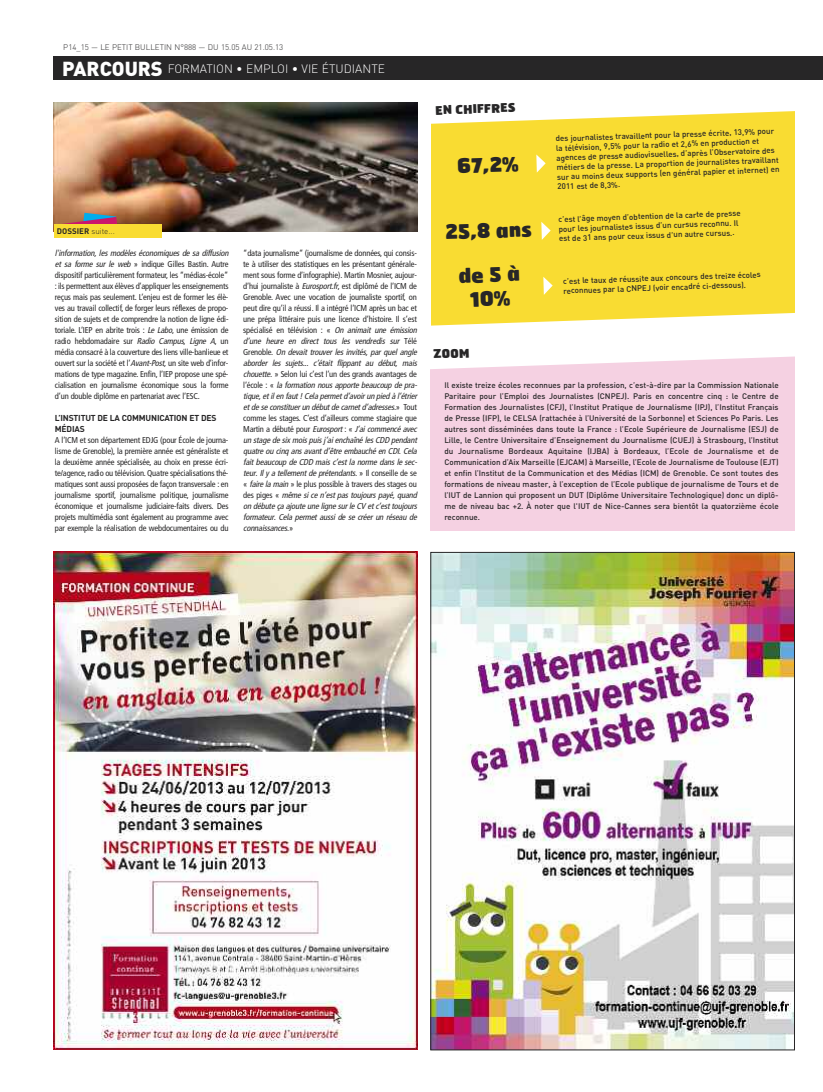
<style>
.page{position:relative;width:823px;height:1092px;background:#fff}
.page>*{position:absolute;margin:0;border:0;box-sizing:border-box;transform-origin:0 0}
.t1{font:900 20px/24px "Hermes";color:#272627;text-align:center}
.t2{font:300 12px "DIN";color:#fff}
.t3{font:900 12px "Hermes";color:#272627}
.t4{font:italic condensed 8.5px/11px "Frutiger";letter-spacing:-.02em;color:#272627}
.t5{font:condensed 8.5px/11px "Frutiger";letter-spacing:-.02em;color:#272627}
.t6{font:700 8.5px/11px "DIN";letter-spacing:-.02em;color:#272627}
.t7{font:500 8px/11px "DIN";color:#272627}
.t8{font:300 8px "DIN";color:#272627}
.s1{font-weight:900;font-size:20px}
.s2{font-weight:700}
.s3{font-style:italic}
.s4{font-style:normal}
</style>
<div class="page">
<img style="left:54px;top:551px;width:363px;height:497px">
<div style="left:430px;top:350px;width:364px;height:180px;background:#f5d1e2"></div>
<div style="left:431px;top:108px;width:363px;height:224px;background:#f9dc32"></div>
<svg style="left:431px;top:108px;width:364px;height:16px"></svg>
<svg style="left:430px;top:313px;width:365px;height:56px"></svg>
<img style="left:54px;top:102px;width:363px;height:129px">
<svg style="left:54px;top:213px;width:64px;height:12px"></svg>
<div style="left:54px;top:225px;width:107px;height:13px;background:#f9dc32"></div>
<svg style="left:536px;top:154px;width:9px;height:18px"></svg>
<svg style="left:541px;top:222px;width:9px;height:18px"></svg>
<svg style="left:543px;top:277px;width:9px;height:18px"></svg>
<img style="left:432px;top:554px;width:360px;height:493px">
<div style="left:54px;top:57px;width:768px;height:23px;background:#272627"></div>
<p class="t8" style="left:63px;top:42px;width:221px">P14_15 — LE PETIT BULLETIN N°888 — DU 15.05 AU 21.05.13</p>
<h2 class="t2" style="left:62px;top:62px;width:324px"><span class="s1">PARCOURS</span> FORMATION • EMPLOI • VIE ÉTUDIANTE</h2>
<p class="t8" style="left:57px;top:226px;width:59px"><span class="s2">DOSSIER</span> suite...</p>
<p class="t5" style="left:55px;top:248px;width:177px"><span class="s3">l'information, les modèles économiques de sa diffusion et sa forme sur le web</span> » indique Gilles Bastin. Autre dispositif particulièrement formateur, les “médias-école” : ils permettent aux élèves d’appliquer les enseignements reçus mais pas seulement. L’enjeu est de former les élè&shy;ves au travail collectif, de forger leurs réflexes de propo&shy;sition de sujets et de comprendre la notion de ligne édi&shy;toriale. L’IEP en abrite trois : <span class="s3">Le Labo</span>, une émission de radio hebdomadaire sur <span class="s3">Radio Campus</span>, <span class="s3">Ligne A</span>, un média consacré à la couverture des liens ville-banlieue et ouvert sur la société et l’<span class="s3">Avant-Post,</span>un site web d’infor&shy;mations de type magazine. Enfin, l’IEP propose une spé&shy;cialisation en journalisme économique sous la forme d’un double diplôme en partenariat avec l’ESC.</p>
<p class="t6" style="left:55px;top:413px;width:163px">L’INSTITUT DE LA COMMUNICATION ET DES<br>MÉDIAS</p>
<p class="t5" style="left:55px;top:435px;width:175px;text-align:justify">A l’ICM et son département EDJG (pour École de journa&shy;lisme de Grenoble), la première année est généraliste et la deuxième année spécialisée, au choix en presse écri&shy;te/agence, radio ou télévision. Quatre spécialisations thé&shy;matiques sont aussi proposées de façon transversale : en journalisme sportif, journalisme politique, journalisme économique et journalisme judiciaire-faits divers. Des projets multimédia sont également au programme avec par exemple la réalisation de webdocumentaires ou du</p>
<p class="t4" style="left:243px;top:248px;width:177px"><span class="s4">“data journalisme” (journalisme de données, qui consis&shy;te à utiliser des statistiques en les présentant générale&shy;ment sous forme d’infographie). Martin Mosnier, aujour&shy;d’hui journaliste à</span> Eurosport.fr<span class="s4">, est diplômé de l’ICM de Grenoble. Avec une vocation de journaliste sportif, on peut dire qu’il a réussi. Il a intégré l’ICM après un bac et une prépa littéraire puis une licence d’histoire. Il s’est spécialisé en télévision : «</span> On animait une émission d’une heure en direct tous les vendredis sur <span class="s4">T é l é G r e n o b l e .</span> On devait trouver les invités, par quel angle aborder les sujets... c’était flippant au début, mais chouette.<span class="s4">» Selon lui c’est l’un des grands avantages de l ’ é c o l e : «</span> la formation nous apporte beaucoup de pra&shy;tique, et il en faut ! Cela permet d’avoir un pied à l’étrier et de se constituer un début de carnet d’adresses.<span class="s4">» To u t comme les stages. C’est d’ailleurs comme stagiaire que Martin a débuté pour</span> Eurosport<span class="s4">: «</span> J’aicommencéavec un stage de six mois puis j ’ai enchaîné les CDD pendant quatre ou cinq ans avant d’être embauché en CDI. Cela fait beaucoup de CDD mais c’est la norme dans le sec&shy;teur. Il y a tellement de prétendants. <span class="s4">» I l c o n s e i l l e d e s e «</span> fairelamain<span class="s4">» le plus possible à travers des stages ou d e s p i g e s «</span> même si ce n’est pas toujours payé, quand on débute ça ajoute une ligne sur le CV et c’est toujours formateur. Cela permet aussi de se créer un réseau de connaissances<span class="s4">. »</span></p>
<h2 class="t3" style="left:435px;top:103px;width:82px;rotate:-2deg">EN CHIFFRES</h2>
<p class="t7" style="left:555px;top:134px;width:224px;line-height:9.6px;rotate:-2deg">des journalistes travaillent pour la presse écrite, 13,9% pour la télévision, 9,5% pour la radio et 2,6% en production et agences de presse audiovisuelles, d’après l’Observatoire des métiers de la presse. La proportion de journalistes travaillant sur au moins deux supports (en général papier et internet) en 2011 est de 8,3%.</p>
<p class="t7" style="left:558px;top:215px;width:184px;line-height:9.6px;rotate:-2deg">c’est l’âge moyen d’obtention de la carte de presse pour les journalistes issus d’un cursus reconnu. Il</p>
<h1 class="t1" style="left:456px;top:154px;width:63px;rotate:-2deg">67,2%</h1>
<h1 class="t1" style="left:444px;top:220px;width:88px;rotate:-2deg">25,8 ans</h1>
<p class="t7" style="left:558px;top:233px;width:177px;rotate:-2deg">est de 31 ans pour ceux issus d’un autre cursus..</p>
<h1 class="t1" style="left:458px;top:264px;width:63px;rotate:-2deg">de5à<br>10%</h1>
<p class="t7" style="left:562px;top:276px;width:199px;line-height:9.6px;rotate:-2deg">c’est le taux de réussite aux concours des treize écoles reconnues par la CNPEJ (voir encadré ci-dessous).</p>
<h2 class="t3" style="left:433px;top:347px;width:38px;rotate:-2deg">ZOOM</h2>
<p class="t7" style="left:444px;top:380px;width:335px;text-align:justify">Il existe treize écoles reconnues par la profession, c’est-à-dire par la Commission Nationale Paritaire pour l’Emploi des Journalistes (CNPEJ). Paris en concentre cinq : le Centre de Formation des Journalistes (CFJ), l’Institut Pratique de Journalisme (IPJ), l’Institut Français de Presse (IFP), le CELSA (rattachée à l’Université de la Sorbonne) et Sciences Po Paris. Les autres sont disséminées dans toute la France : l’Ecole Supérieure de Journalisme (ESJ) de Lille, le Centre Universitaire d’Enseignement du Journalisme (CUEJ) à Strasbourg, l’Institut du Journalisme Bordeaux Aquitaine (IJBA) à Bordeaux, l’Ecole de Journalisme et de Communication d’Aix Marseille (EJCAM) à Marseille, l’Ecole de Journalisme de Toulouse (EJT) et enfin l’Institut de la Communication et des Médias (ICM) de Grenoble. Ce sont toutes des formations de niveau master, à l’exception de l’Ecole publique de journalisme de Tours et de l’IUT de Lannion qui proposent un DUT (Diplôme Universitaire Technologique) donc un diplô&shy;me de niveau bac +2. À noter que l'IUT de Nice-Cannes sera bientôt la quatorzième école reconnue.</p>
</div>
